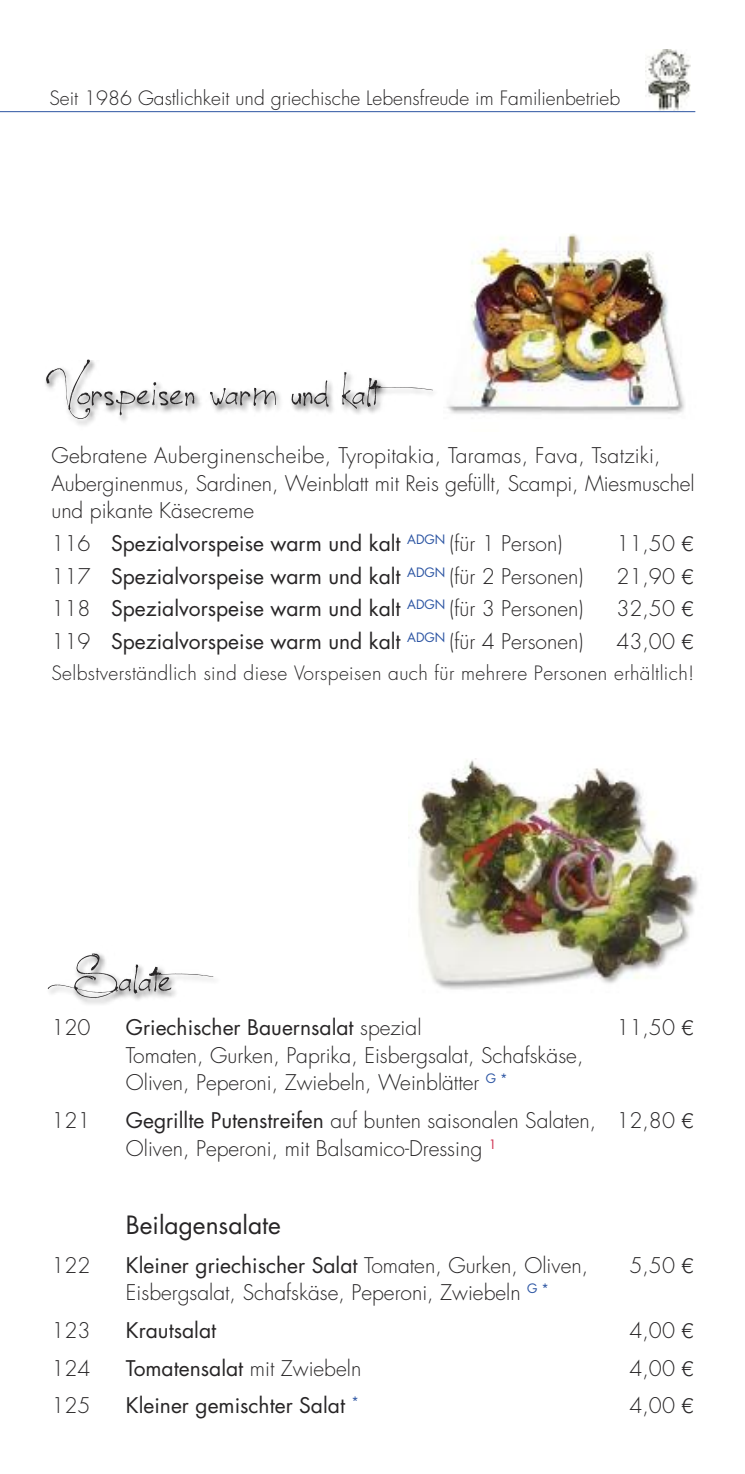
<style>
.page{position:relative;width:745px;height:1474px;background:#fff}
.page>*{position:absolute;margin:0;border:0;box-sizing:border-box;transform-origin:0 0}
.t1{font:52.5px "Jellyka le Grand Saut";color:#272526}
.t2{font:24.5px "Futura";color:#272526}
.t3{font:300 21px/27.7px "Futura";color:#272526}
.t4{font:21px "Futura";color:#272526}
.t5{font:300 19.25px "Futura";letter-spacing:.02em;color:#272526}
.t6{font:300 19.25px "Futura";color:#272526}
.s1{font-weight:300}
.s2{font-family:"Linotype Euro Font Gto P";font-weight:400}
.s3{font-weight:400}
</style>
<div class="page">
<img style="left:645px;top:50px;width:45px;height:60px">
<hr style="left:0;top:111px;width:694px;height:1px;background:#2b54a2">
<img style="left:471px;top:233px;width:204px;height:127px">
<img style="left:408px;top:758px;width:290px;height:188px">
<img style="left:49px;top:946px;width:631px;height:58px">
<img style="left:45px;top:360px;width:640px;height:65px">
<p class="t6" style="left:49px;top:89px;width:572px">Seit 1986 Gastlichkeit und griechische Lebensfreude im Familienbetrieb</p>
<h1 class="t1" style="left:63px;top:355px;width:374px">Vorspeisen warm und kalt</h1>
<p class="t3" style="left:51px;top:443px;width:644px">Gebratene Auberginenscheibe, Tyropitakia, Taramas, Fava, Tsatziki,<br>Auberginenmus, Sardinen, Weinblatt mit Reis gefüllt, Scampi, Miesmuschel und pikante Käsecreme</p>
<p class="t4" style="left:51px;top:533px;width:512px"><span class="s1">116</span> Spezialvorspeise warm und kalt <sup>ADGN</sup> <span class="s1">(für 1 Person)</span></p>
<p class="t3" style="left:616px;top:531px;width:78px">11,50 <span class="s2">C</span></p>
<p class="t4" style="left:51px;top:566px;width:533px"><span class="s1">117</span> Spezialvorspeise warm und kalt <sup>ADGN</sup> <span class="s1">(für 2 Personen)</span></p>
<p class="t3" style="left:616px;top:564px;width:78px">21,90 <span class="s2">C</span></p>
<p class="t4" style="left:51px;top:599px;width:533px"><span class="s1">118</span> Spezialvorspeise warm und kalt <sup>ADGN</sup> <span class="s1">(für 3 Personen)</span></p>
<p class="t3" style="left:616px;top:596px;width:78px">32,50 <span class="s2">C</span></p>
<p class="t4" style="left:51px;top:631px;width:533px"><span class="s1">119</span> Spezialvorspeise warm und kalt <sup>ADGN</sup> <span class="s1">(für 4 Personen)</span></p>
<p class="t3" style="left:616px;top:629px;width:78px">43,00 <span class="s2">C</span></p>
<p class="t5" style="left:51px;top:664px;width:644px">Selbstverständlich sind diese Vorspeisen auch für mehrere Personen erhältlich!</p>
<h1 class="t1" style="left:63px;top:941px;width:155px">Salate</h1>
<p class="t3" style="left:51px;top:1015px;width:41px">120</p>
<p class="t4" style="left:126px;top:1017px;width:297px">Griechischer Bauernsalat <span class="s1">spezial</span></p>
<p class="t3" style="left:616px;top:1015px;width:78px">11,50 <span class="s2">C</span></p>
<p class="t3" style="left:126px;top:1042px;width:459px">Tomaten, Gurken, Paprika, Eisbergsalat, Schafskäse,<br>Oliven, Peperoni, Zwiebeln, Weinblätter <sup>G</sup> <sup>*</sup></p>
<p class="t3" style="left:51px;top:1108px;width:41px">121</p>
<p class="t3" style="left:126px;top:1108px;width:568px"><span class="s3">Gegrillte Putenstreifen</span> auf bunten saisonalen Salaten, 12,80 <span class="s2">C<br></span>Oliven, Peperoni, mit Balsamico-Dressing <sup>1</sup></p>
<p class="t2" style="left:126px;top:1213px;width:156px">Beilagensalate</p>
<p class="t3" style="left:51px;top:1252px;width:41px">122</p>
<p class="t4" style="left:126px;top:1255px;width:463px">Kleiner griechischer Salat <span class="s1">Tomaten, Gurken, Oliven,</span></p>
<p class="t3" style="left:629px;top:1252px;width:65px">5,50 <span class="s2">C</span></p>
<p class="t3" style="left:126px;top:1280px;width:424px">Eisbergsalat, Schafskäse, Peperoni, Zwiebeln <sup>G</sup> <sup>*</sup></p>
<p class="t3" style="left:51px;top:1318px;width:41px">123</p>
<p class="t4" style="left:126px;top:1320px;width:92px">Krautsalat</p>
<p class="t3" style="left:629px;top:1318px;width:65px">4,00 <span class="s2">C</span></p>
<p class="t3" style="left:51px;top:1355px;width:41px">124</p>
<p class="t4" style="left:126px;top:1358px;width:237px">Tomatensalat <span class="s1">mit Zwiebeln</span></p>
<p class="t3" style="left:629px;top:1355px;width:65px">4,00 <span class="s2">C</span></p>
<p class="t3" style="left:51px;top:1393px;width:41px">125</p>
<p class="t4" style="left:126px;top:1395px;width:234px">Kleiner gemischter Salat <sup>*</sup></p>
<p class="t3" style="left:629px;top:1393px;width:65px">4,00 <span class="s2">C</span></p>
</div>
